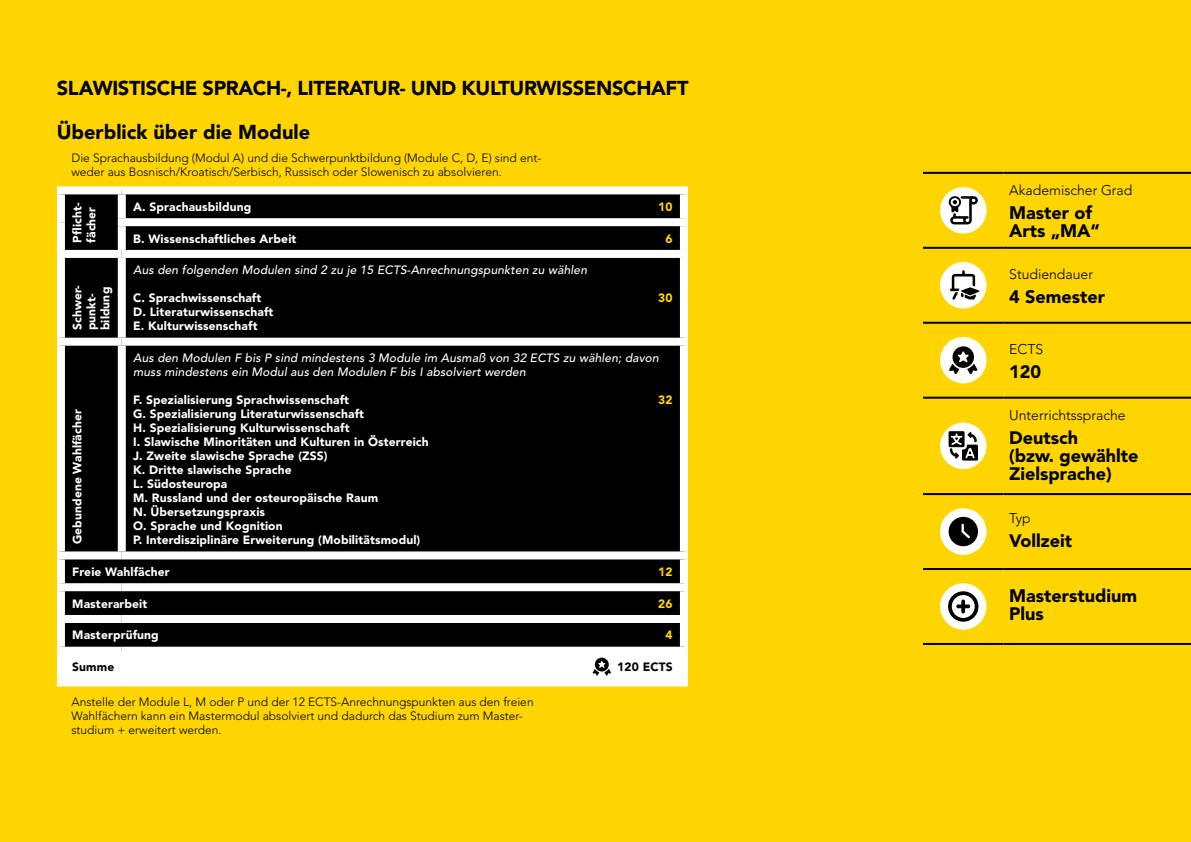
<style>
.page{position:relative;width:1191px;height:842px;background:#ffd500}
.page>*{position:absolute;margin:0;border:0;box-sizing:border-box;transform-origin:0 0}
.t1{font:900 20px "Avenir LT Std";letter-spacing:-.02em;color:#000}
.t2{font:900 20px "Avenir LT Std";color:#000}
.t3{font:900 18px/18px "Avenir LT Std";color:#000}
.t4{font:300 14px "Avenir LT Std";color:#000}
.t5{font:900 12px/14px "Avenir LT Std";letter-spacing:.01em;color:#fff}
.t6{font:300 12px/14px "Avenir LT Std";color:#000}
.t7{font:italic 500 12px/14px "Avenir LT Std";letter-spacing:.01em;color:#fff}
.t8{font:900 12px "Avenir LT Std";letter-spacing:.01em;color:#ffd500}
.t9{font:900 12px "Avenir LT Std";letter-spacing:.01em;color:#000}
</style>
<div class="page">
<hr style="left:923px;top:172px;width:80px;height:2px;background:#000">
<hr style="left:1003px;top:172px;width:188px;height:2px;background:#000">
<hr style="left:923px;top:247px;width:80px;height:2px;background:#000">
<hr style="left:1003px;top:247px;width:188px;height:2px;background:#000">
<hr style="left:923px;top:322px;width:80px;height:2px;background:#000">
<hr style="left:1003px;top:322px;width:188px;height:2px;background:#000">
<hr style="left:923px;top:397px;width:80px;height:2px;background:#000">
<hr style="left:1003px;top:397px;width:188px;height:2px;background:#000">
<hr style="left:923px;top:493px;width:80px;height:2px;background:#000">
<hr style="left:1003px;top:493px;width:188px;height:2px;background:#000">
<hr style="left:923px;top:568px;width:80px;height:2px;background:#000">
<hr style="left:1003px;top:568px;width:188px;height:2px;background:#000">
<hr style="left:923px;top:643px;width:80px;height:2px;background:#000">
<hr style="left:1003px;top:643px;width:188px;height:2px;background:#000">
<div style="left:940px;top:187px;width:46px;height:47px;background:#fff;border-radius:50%"></div>
<svg style="left:948px;top:196px;width:30px;height:28px"></svg>
<div style="left:940px;top:262px;width:46px;height:46px;background:#fff;border-radius:50%"></div>
<svg style="left:948px;top:262px;width:31px;height:38px"></svg>
<div style="left:940px;top:337px;width:46px;height:46px;background:#fff;border-radius:50%"></div>
<svg style="left:949px;top:337px;width:30px;height:37px"></svg>
<div style="left:940px;top:423px;width:46px;height:46px;background:#fff;border-radius:50%"></div>
<svg style="left:948px;top:422px;width:30px;height:39px"></svg>
<div style="left:940px;top:508px;width:46px;height:47px;background:#fff;border-radius:50%"></div>
<svg style="left:948px;top:517px;width:30px;height:29px"></svg>
<div style="left:940px;top:583px;width:46px;height:47px;background:#fff;border-radius:50%"></div>
<svg style="left:948px;top:583px;width:30px;height:39px"></svg>
<div style="left:65px;top:194px;width:615px;height:453px;background:#000"></div>
<div style="left:61px;top:651px;width:623px;height:31px;background:#fff"></div>
<div style="left:57px;top:338px;width:65px;height:8px;background:#fff"></div>
<div style="left:57px;top:551px;width:65px;height:8px;background:#fff"></div>
<div style="left:57px;top:615px;width:65px;height:8px;background:#fff"></div>
<div style="left:122px;top:615px;width:566px;height:8px;background:#fff"></div>
<div style="left:57px;top:583px;width:65px;height:8px;background:#fff"></div>
<div style="left:122px;top:583px;width:566px;height:8px;background:#fff"></div>
<div style="left:57px;top:559px;width:8px;height:24px;background:#fff"></div>
<div style="left:680px;top:559px;width:8px;height:24px;background:#fff"></div>
<div style="left:57px;top:591px;width:8px;height:24px;background:#fff"></div>
<div style="left:680px;top:591px;width:8px;height:24px;background:#fff"></div>
<div style="left:57px;top:623px;width:8px;height:24px;background:#fff"></div>
<div style="left:680px;top:623px;width:8px;height:24px;background:#fff"></div>
<div style="left:57px;top:186px;width:65px;height:8px;background:#fff"></div>
<div style="left:57px;top:194px;width:8px;height:28px;background:#fff"></div>
<div style="left:57px;top:222px;width:8px;height:28px;background:#fff"></div>
<div style="left:57px;top:250px;width:65px;height:8px;background:#fff"></div>
<div style="left:57px;top:258px;width:8px;height:80px;background:#fff"></div>
<div style="left:57px;top:346px;width:8px;height:205px;background:#fff"></div>
<div style="left:122px;top:186px;width:566px;height:8px;background:#fff"></div>
<div style="left:118px;top:194px;width:8px;height:24px;background:#fff"></div>
<div style="left:680px;top:194px;width:8px;height:24px;background:#fff"></div>
<div style="left:118px;top:218px;width:570px;height:8px;background:#fff"></div>
<div style="left:118px;top:226px;width:8px;height:24px;background:#fff"></div>
<div style="left:680px;top:226px;width:8px;height:24px;background:#fff"></div>
<div style="left:122px;top:250px;width:566px;height:8px;background:#fff"></div>
<div style="left:118px;top:258px;width:8px;height:80px;background:#fff"></div>
<div style="left:680px;top:258px;width:8px;height:80px;background:#fff"></div>
<div style="left:122px;top:338px;width:566px;height:8px;background:#fff"></div>
<div style="left:118px;top:346px;width:8px;height:205px;background:#fff"></div>
<div style="left:680px;top:346px;width:8px;height:205px;background:#fff"></div>
<div style="left:122px;top:551px;width:566px;height:8px;background:#fff"></div>
<div style="left:57px;top:647px;width:65px;height:8px;background:#fff"></div>
<div style="left:57px;top:655px;width:8px;height:23px;background:#fff"></div>
<div style="left:122px;top:647px;width:566px;height:8px;background:#fff"></div>
<div style="left:680px;top:655px;width:8px;height:23px;background:#fff"></div>
<div style="left:57px;top:678px;width:65px;height:8px;background:#fff"></div>
<div style="left:122px;top:678px;width:566px;height:8px;background:#fff"></div>
<svg style="left:592px;top:658px;width:19px;height:17px"></svg>
<h1 class="t1" style="left:57px;top:76px;width:633px">SLAWISTISCHE SPRACH-, LITERATUR- UND KULTURWISSENSCHAFT</h1>
<h1 class="t2" style="left:57px;top:120px;width:255px">Überblick über die Module</h1>
<p class="t6" style="left:71px;top:151px;width:471px">Die Sprachausbildung (Modul A) und die Schwerpunktbildung (Module C, D, E) sind ent&shy;weder aus Bosnisch/Kroatisch/Serbisch, Russisch oder Slowenisch zu absolvieren.</p>
<p class="t5" style="left:70px;top:243px;width:42px;rotate:-90deg">Pflicht&shy;fächer</p>
<p class="t5" style="left:133px;top:200px;width:120px">A. Sprachausbildung</p>
<p class="t8" style="left:658px;top:199px;width:16px">10</p>
<p class="t5" style="left:133px;top:231px;width:165px">B. Wissenschaftliches Arbeit</p>
<p class="t8" style="left:665px;top:231px;width:9px">6</p>
<p class="t5" style="left:70px;top:330px;width:46px;rotate:-90deg">Schwer&shy;punkt&shy;bildung</p>
<p class="t7" style="left:133px;top:263px;width:455px">Aus den folgenden Modulen sind 2 zu je 15 ECTS-Anrechnungspunkten zu wählen</p>
<p class="t5" style="left:133px;top:291px;width:130px">C. Sprachwissenschaft</p>
<p class="t8" style="left:658px;top:291px;width:16px">30</p>
<p class="t5" style="left:133px;top:305px;width:142px">D. Literaturwissenschaft<br>E. Kulturwissenschaft</p>
<p class="t7" style="left:133px;top:351px;width:527px">Aus den Modulen F bis P sind mindestens 3 Module im Ausmaß von 32 ECTS zu wählen; davon muss mindestens ein Modul aus den Modulen F bis I absolviert werden</p>
<p class="t5" style="left:133px;top:393px;width:217px">F. Spezialisierung Sprachwissenschaft</p>
<p class="t8" style="left:658px;top:393px;width:16px">32</p>
<p class="t5" style="left:133px;top:407px;width:297px">G. Spezialisierung Literaturwissenschaft<br>H. Spezialisierung Kulturwissenschaft<br>I. Slawische Minoritäten und Kulturen in Österreich J. Zweite slawische Sprache (ZSS)<br>K. Dritte slawische Sprache<br>L. Südosteuropa<br>M. Russland und der osteuropäische Raum<br>N. Übersetzungspraxis<br>O. Sprache und Kognition<br>P. Interdisziplinäre Erweiterung (Mobilitätsmodul)</p>
<p class="t5" style="left:72px;top:565px;width:99px">Freie Wahlfächer</p>
<p class="t8" style="left:658px;top:564px;width:16px">12</p>
<p class="t5" style="left:72px;top:596px;width:77px">Masterarbeit</p>
<p class="t8" style="left:658px;top:596px;width:16px">26</p>
<p class="t5" style="left:72px;top:628px;width:88px">Masterprüfung</p>
<p class="t8" style="left:665px;top:628px;width:9px">4</p>
<p class="t9" style="left:72px;top:660px;width:44px">Summe</p>
<p class="t9" style="left:617px;top:660px;width:57px">120 ECTS</p>
<p class="t6" style="left:71px;top:695px;width:464px">Anstelle der Module L, M oder P und der 12 ECTS-Anrechnungspunkten aus den freien<br>Wahlfächern kann ein Mastermodul absolviert und dadurch das Studium zum Master&shy;studium + erweitert werden.</p>
<p class="t5" style="left:70px;top:544px;width:136px;rotate:-90deg">Gebundene Wahlfächer</p>
<p class="t4" style="left:1009px;top:182px;width:125px">Akademischer Grad</p>
<h2 class="t3" style="left:1009px;top:204px;width:92px">Master of<br>Arts „MA“</h2>
<p class="t4" style="left:1009px;top:266px;width:85px">Studiendauer</p>
<h2 class="t3" style="left:1009px;top:288px;width:97px">4 Semester</h2>
<p class="t4" style="left:1009px;top:341px;width:35px">ECTS</p>
<h2 class="t3" style="left:1009px;top:363px;width:33px">120</h2>
<p class="t4" style="left:1009px;top:407px;width:118px">Unterrichtssprache</p>
<h2 class="t3" style="left:1009px;top:429px;width:131px">Deutsch<br>(bzw. gewählte<br>Zielsprache)</h2>
<p class="t4" style="left:1009px;top:509px;width:23px">Typ</p>
<h2 class="t3" style="left:1009px;top:531px;width:65px">Vollzeit</h2>
<h2 class="t3" style="left:1009px;top:587px;width:129px">Masterstudium<br>Plus</h2>
</div>
